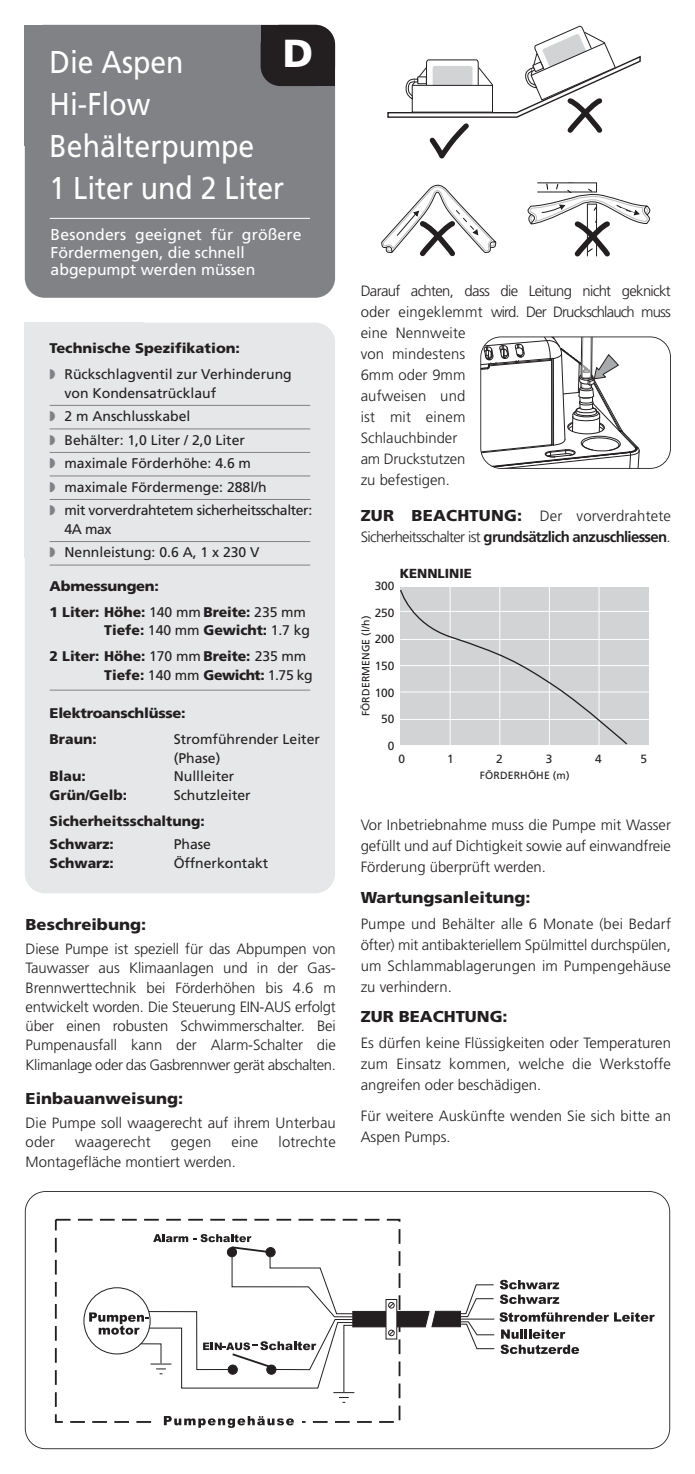
<style>
.page{position:relative;width:695px;height:1474px;background:#fff}
.page>*{position:absolute;margin:0;border:0;box-sizing:border-box;transform-origin:0 0}
.t1{font:900 39.02px "Frutiger";color:#fff}
.t2{font:31.5px/42px "Frutiger";color:#fff;scale:.9 1}
.t3{font:15.75px/17.5px "Frutiger";color:#fff}
.t4{font:900 15.75px "Frutiger";color:#231f20;scale:1.05 1}
.t5{font:300 14.88px/21px "Frutiger";color:#231f20;text-align:justify}
.t6{font:14px/23.4px "Frutiger";color:#231f20}
.t7{font:900 14px/26.1px "Frutiger";letter-spacing:-.005em;color:#231f20;text-align:right}
.t8{font:900 14px/26.1px "Frutiger";letter-spacing:-.005em;color:#231f20;scale:1.05 1}
.t9{font:900 14px "Frutiger";letter-spacing:-.03em;color:#231f20}
.t10{font:900 13.12px "Frutiger";color:#231f20}
.t11{font:11.9px "Frutiger";color:#231f20}
.t12{font:10.5px "Frutiger";letter-spacing:.01em;color:#231f20}
.s1{font-weight:900}
.s2{color:#808285}
.s3{font-weight:400}
.s4{font-weight:900;font-size:15.75px}
.s5{font-weight:700}
</style>
<div class="page">
<div style="left:55px;top:1218px;width:345px;height:204px;border:2px dashed #231f20"></div>
<svg style="left:84px;top:1287px;width:66px;height:66px"></svg>
<div style="left:154px;top:1414px;width:147px;height:15px;background:#fff"></div>
<svg style="left:164px;top:1416px;width:130px;height:11px"></svg>
<svg style="left:89px;top:1233px;width:565px;height:169px"></svg>
<div style="left:25px;top:1191px;width:645px;height:258px;border:2px solid #231f20;border-radius:21px"></div>
<svg style="left:387px;top:25px;width:254px;height:134px"></svg>
<svg style="left:381px;top:184px;width:116px;height:73px"></svg>
<svg style="left:527px;top:183px;width:124px;height:74px"></svg>
<svg style="left:483px;top:339px;width:156px;height:127px"></svg>
<div style="left:480px;top:336px;width:190px;height:133px;border:2px solid #231f20;border-radius:21px"></div>
<div style="left:25px;top:322px;width:310px;height:571px;background:#e6e7e8;border-radius:20px"></div>
<div style="left:25px;top:322px;width:119px;height:236px;background:#e6e7e8"></div>
<hr style="left:50px;top:405px;width:260px;height:1px;background:#808285">
<hr style="left:50px;top:428px;width:260px;height:1px;background:#808285">
<hr style="left:50px;top:452px;width:260px;height:1px;background:#808285">
<hr style="left:50px;top:475px;width:260px;height:1px;background:#808285">
<hr style="left:50px;top:499px;width:260px;height:1px;background:#808285">
<hr style="left:50px;top:541px;width:260px;height:1px;background:#808285">
<hr style="left:50px;top:564px;width:260px;height:1px;background:#808285">
<hr style="left:50px;top:689px;width:260px;height:1px;background:#808285">
<div style="left:25px;top:25px;width:310px;height:273px;background:#808285;border-radius:20px"></div>
<div style="left:25px;top:25px;width:119px;height:120px;background:#808285"></div>
<div style="left:260px;top:25px;width:29px;height:35px;background:#231f20"></div>
<div style="left:306px;top:50px;width:29px;height:36px;background:#231f20"></div>
<div style="left:260px;top:25px;width:75px;height:61px;background:#231f20;border-radius:20px"></div>
<hr style="left:50px;top:218px;width:260px;height:1px;background:#fff">
<div style="left:400px;top:586px;width:248px;height:158px;background:#d1d3d4"></div>
<hr style="left:399px;top:719px;width:251px;height:1px;background:#fff">
<hr style="left:399px;top:665px;width:251px;height:1px;background:#fff">
<hr style="left:400px;top:611px;width:250px;height:1px;background:#fff">
<hr style="left:400px;top:639px;width:250px;height:1px;background:#fff">
<hr style="left:400px;top:691px;width:250px;height:1px;background:#fff">
<hr style="left:449px;top:586px;width:1px;height:159px;background:#fff">
<hr style="left:499px;top:586px;width:1px;height:159px;background:#fff">
<hr style="left:549px;top:586px;width:1px;height:159px;background:#fff">
<hr style="left:598px;top:586px;width:1px;height:159px;background:#fff">
<svg style="left:400px;top:588px;width:228px;height:157px"></svg>
<h2 class="t2" style="left:50px;top:44px;width:150px">Die Aspen</h2>
<h1 class="t1" style="left:282px;top:38px;width:32px">D</h1>
<h2 class="t2" style="left:50px;top:86px;width:262px">Hi-Flow<br>Behälterpumpe<br>1 Liter und 2 Liter</h2>
<p class="t3" style="left:51px;top:227px;width:252px">Besonders geeignet für größere<br>Fördermengen, die schnell abgepumpt werden müssen</p>
<p class="t6" style="left:50px;top:336px;width:243px;line-height:26.1px"><span class="s1">Technische Spezifikation:<br></span><span class="s2">◗</span> Rückschlagventil zur Verhinderung</p>
<p class="t6" style="left:50px;top:382px;width:264px;text-indent:15px">von Kondensatrücklauf<br><span class="s2">◗</span> 2 m Anschlusskabel<br><span class="s2">◗</span> Behälter: 1,0 Liter / 2,0 Liter<br><span class="s2">◗</span> maximale Förderhöhe: 4.6 m<br><span class="s2">◗</span> maximale Fördermenge: 288l/h<br><span class="s2">◗</span> mit vorverdrahtetem sicherheitsschalter:</p>
<p class="t6" style="left:50px;top:518px;width:211px;text-indent:15px">4A max<br><span class="s2">◗</span> Nennleistung: 0.6 A, 1 x 230 V</p>
<p class="t8" style="left:50px;top:574px;width:246px">Abmessungen:<br>1 Liter: Höhe: <span class="s3">140 mm</span> Breite: <span class="s3">235 mm</span></p>
<p class="t7" style="left:50px;top:618px;width:262px">Tiefe: <span class="s3">140 mm</span> Gewicht: <span class="s3">1.7 kg<br></span>2 Liter: Höhe: <span class="s3">170 mm</span> Breite: <span class="s3">235 mm</span></p>
<p class="t9" style="left:104px;top:669px;width:210px">Tiefe: <span class="s3">140 mm</span> Gewicht: <span class="s3">1.75 kg</span></p>
<p class="t8" style="left:50px;top:701px;width:131px">Elektroanschlüsse:<br>Braun:</p>
<p class="t6" style="left:174px;top:731px;width:148px;line-height:18.6px">Stromführender Leiter (Phase)</p>
<p class="t7" style="left:50px;top:764px;width:38px">Blau:</p>
<p class="t6" style="left:174px;top:765px;width:62px">Nullleiter</p>
<p class="t7" style="left:50px;top:783px;width:79px">Grün/Gelb:</p>
<p class="t6" style="left:174px;top:784px;width:78px">Schutzleiter</p>
<p class="t7" style="left:50px;top:810px;width:157px;line-height:23.4px;text-align:left">Sicherheitsschaltung:<br>Schwarz:</p>
<p class="t6" style="left:174px;top:833px;width:39px">Phase</p>
<p class="t7" style="left:50px;top:851px;width:66px">Schwarz:</p>
<p class="t6" style="left:174px;top:852px;width:96px">Öffnerkontakt</p>
<p class="t4" style="left:26px;top:918px;width:116px">Beschreibung:</p>
<p class="t5" style="left:26px;top:940px;width:312px;line-height:19.2px">Diese Pumpe ist speziell für das Abpumpen von Tauwasser aus Klimaanlagen und in der Gas-Brennwerttechnik bei Förderhöhen bis 4.6 m entwickelt worden. Die Steuerung EIN-AUS erfolgt über einen robusten Schwimmerschalter. Bei Pumpenausfall kann der Alarm-Schalter die Klimanlage oder das Gasbrennwer gerät abschalten.</p>
<p class="t4" style="left:26px;top:1092px;width:152px">Einbauanweisung:</p>
<p class="t5" style="left:26px;top:1114px;width:312px;line-height:19.2px">Die Pumpe soll waagerecht auf ihrem Unterbau oder</p>
<p class="t5" style="left:75px;top:1132px;width:77px">waagerecht</p>
<p class="t5" style="left:171px;top:1132px;width:42px">gegen</p>
<p class="t5" style="left:231px;top:1132px;width:28px">eine</p>
<p class="t5" style="left:278px;top:1132px;width:59px">lotrechte</p>
<p class="t5" style="left:26px;top:1152px;width:212px">Montagefläche montiert werden.</p>
<p class="t5" style="left:360px;top:281px;width:312px;text-align:left">Darauf achten, dass die Leitung nicht geknickt oder eingeklemmt wird. Der Druckschlauch muss eine Nennweite<br>von mindestens<br>6mm oder 9mm<br>aufweisen und<br>ist mit einem<br>Schlauchbinder<br>am Druckstutzen<br>zu befestigen.</p>
<p class="t5" style="left:360px;top:506px;width:312px"><span class="s4">ZUR BEACHTUNG:</span> Der vorverdrahtete<br>Sicherheitsschalter ist <span class="s5">grundsätzlich anzuschliessen</span>.</p>
<p class="t10" style="left:399px;top:568px;width:74px">KENNLINIE</p>
<p class="t11" style="left:374px;top:581px;width:21px">300</p>
<p class="t11" style="left:374px;top:608px;width:21px">250</p>
<p class="t11" style="left:374px;top:634px;width:21px">200</p>
<p class="t11" style="left:374px;top:661px;width:21px">150</p>
<p class="t11" style="left:374px;top:687px;width:21px">100</p>
<p class="t11" style="left:381px;top:714px;width:15px">50</p>
<p class="t11" style="left:388px;top:741px;width:8px">0</p>
<p class="t12" style="left:361px;top:716px;width:102px;rotate:-90deg">FÖRDERMENGE (l/h)</p>
<p class="t11" style="left:398px;top:754px;width:8px">0</p>
<p class="t11" style="left:447px;top:754px;width:8px">1</p>
<p class="t11" style="left:496px;top:754px;width:8px">2</p>
<p class="t11" style="left:545px;top:754px;width:8px">3</p>
<p class="t11" style="left:595px;top:754px;width:8px">4</p>
<p class="t11" style="left:640px;top:754px;width:8px">5</p>
<p class="t12" style="left:480px;top:771px;width:91px">FÖRDERHÖHE (m)</p>
<p class="t5" style="left:360px;top:815px;width:312px">Vor Inbetriebnahme muss die Pumpe mit Wasser gefüllt und auf Dichtigkeit sowie auf einwandfreie Förderung überprüft werden.</p>
<p class="t4" style="left:360px;top:891px;width:163px">Wartungsanleitung:</p>
<p class="t5" style="left:360px;top:914px;width:312px">Pumpe und Behälter alle 6 Monate (bei Bedarf öfter) mit antibakteriellem Spülmittel durchspülen, um Schlammablagerungen im Pumpengehäuse zu verhindern.</p>
<p class="t4" style="left:360px;top:1010px;width:141px">ZUR BEACHTUNG:</p>
<p class="t5" style="left:360px;top:1033px;width:312px">Es dürfen keine Flüssigkeiten oder Temperaturen zum Einsatz kommen, welche die Werkstoffe angreifen oder beschädigen.</p>
<p class="t5" style="left:360px;top:1106px;width:312px">Für weitere Auskünfte wenden Sie sich bitte an<br>Aspen Pumps.</p>
</div>
